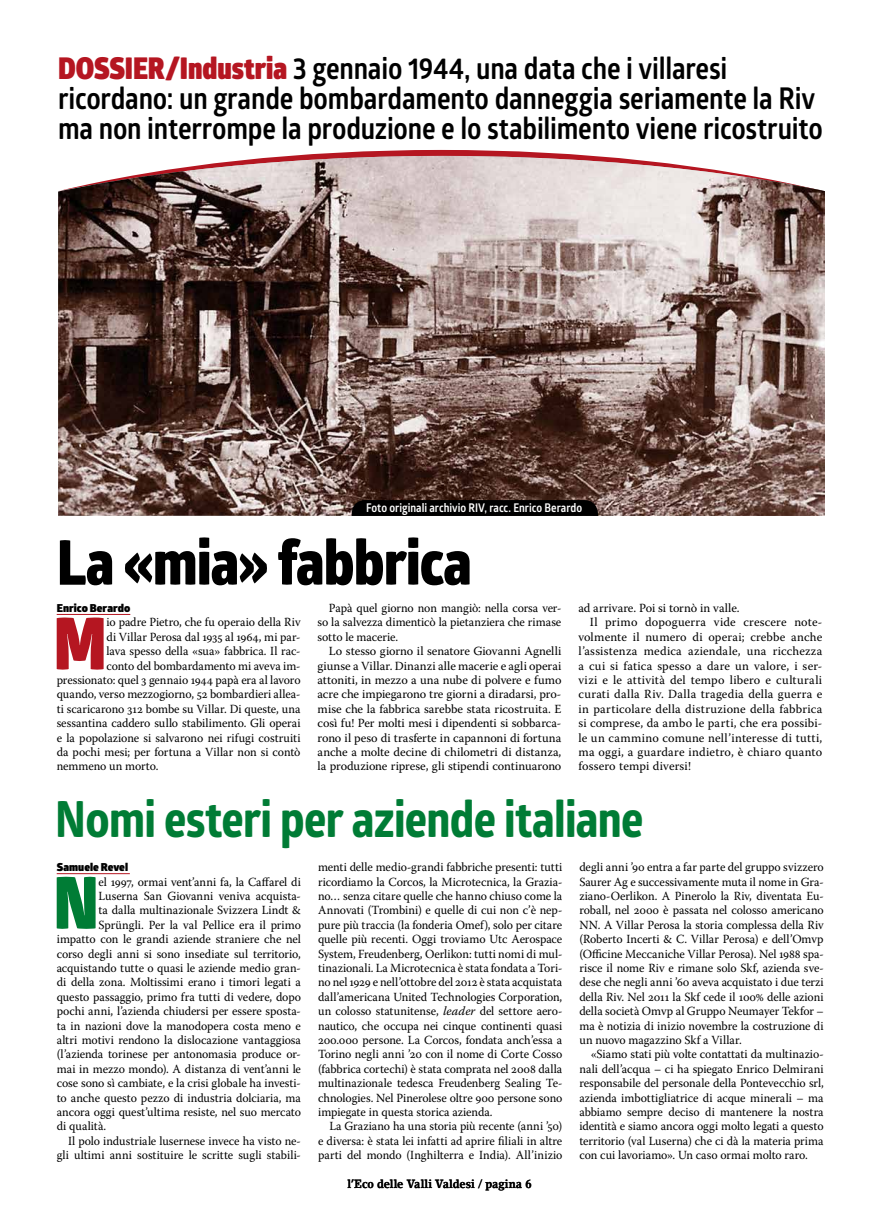
<style>
.page{position:relative;width:879px;height:1219px;background:#fff}
.page>*{position:absolute;margin:0;border:0;box-sizing:border-box;transform-origin:0 0}
.t1{font:900 72.4px "Glober";color:#b51621;scale:.88 1}
.t2{font:900 72.4px "Glober";color:#007c35;scale:.88 1}
.t3{font:800 62px "Glober";letter-spacing:-.015em;color:#000;scale:.88 1}
.t4{font:700 50px "Globerx";letter-spacing:-.015em;color:#007c35;scale:.88 1}
.t5{font:700 30px/30px "Glober";letter-spacing:-.01em;color:#000;scale:.88 1}
.t6{font:12.4px/14.4px "Warnock Pro";color:#000;text-align:justify;scale:.96 1}
.t7{font:12.4px/14.4px "Warnock Pro";color:#000;text-align:justify}
.t8{font:12.4px "Warnock Pro";letter-spacing:.02em;color:#000}
.t9{font:12.4px "Warnock Pro";letter-spacing:.025em;color:#000}
.t10{font:700 12px "Glober";color:#fff;scale:.88 1}
.t11{font:700 12px "Lino Letter Std";letter-spacing:-.005em;color:#000;scale:.88 1}
.t12{font:900 11px "Glober";letter-spacing:.005em;color:#000}
.s1{font-weight:900;color:#b51621}
.s2{font-style:italic}
</style>
<div class="page">
<svg style="left:289px;top:150px;width:304px;height:6px"></svg>
<hr style="left:57px;top:614px;width:73px;height:1px;background:#b51621">
<hr style="left:57px;top:873px;width:73px;height:1px;background:#b51621">
<img style="left:58px;top:156px;width:767px;height:360px">
<div style="left:350px;top:500px;width:249px;height:16px;background:#000"></div>
<h3 class="t5" style="left:58px;top:53px;width:870px"><span class="s1">DOSSIER/Industria</span> 3 gennaio 1944, una data che i villaresi ricordano: un grande bombardamento danneggia seriamente la Riv ma non interrompe la produzione e lo stabilimento viene ricostruito</h3>
<p class="t10" style="left:366px;top:499px;width:247px">Foto originali archivio RIV, racc. Enrico Berardo</p>
<h2 class="t3" style="left:57px;top:516px;width:473px">La «mia» fabbrica</h2>
<p class="t12" style="left:57px;top:600px;width:75px">Enrico Berardo</p>
<h1 class="t1" style="left:54px;top:588px;width:61px">M</h1>
<p class="t6" style="left:107px;top:615px;width:204px">io padre Pietro, che fu operaio della Riv</p>
<p class="t6" style="left:107px;top:629px;width:204px">di Villar Perosa dal 1935 al 1964, mi par-</p>
<p class="t6" style="left:107px;top:644px;width:204px">lava spesso della «sua» fabbrica. Il rac-</p>
<p class="t6" style="left:107px;top:658px;width:204px">conto del bombardamento mi aveva im-</p>
<p class="t6" style="left:57px;top:673px;width:255px">pressionato: quel 3 gennaio 1944 papà era al lavoro</p>
<p class="t6" style="left:57px;top:687px;width:255px">quando, verso mezzogiorno, 52 bombardieri allea-</p>
<p class="t6" style="left:57px;top:701px;width:255px">ti scaricarono 312 bombe su Villar. Di queste, una</p>
<p class="t6" style="left:57px;top:716px;width:255px">sessantina caddero sullo stabilimento. Gli operai</p>
<p class="t6" style="left:57px;top:730px;width:255px">e la popolazione si salvarono nei rifugi costruiti</p>
<p class="t6" style="left:57px;top:745px;width:255px">da pochi mesi; per fortuna a Villar non si contò</p>
<p class="t6" style="left:57px;top:759px;width:108px">nemmeno un morto.</p>
<p class="t6" style="left:317px;top:601px;width:255px;text-indent:11px">Papà quel giorno non mangiò: nella corsa ver&shy;so la salvezza dimenticò la pietanziera che rimase sotto le macerie.</p>
<p class="t7" style="left:317px;top:644px;width:245px;text-indent:11px">Lo stesso giorno il senatore Giovanni Agnelli giunse a Villar. Dinanzi alle macerie e agli operai attoniti, in mezzo a una nube di polvere e fumo acre che impiegarono tre giorni a diradarsi, pro&shy;mise che la fabbrica sarebbe stata ricostruita. E così fu! Per molti mesi i dipendenti si sobbarca&shy;rono il peso di trasferte in capannoni di fortuna anche a molte decine di chilometri di distanza, la produzione riprese, gli stipendi continuarono</p>
<p class="t7" style="left:578px;top:601px;width:163px">ad arrivare. Poi si tornò in valle.</p>
<p class="t7" style="left:590px;top:615px;width:234px">Il primo dopoguerra vide crescere note-</p>
<p class="t7" style="left:578px;top:629px;width:245px">volmente il numero di operai; crebbe anche</p>
<p class="t8" style="left:578px;top:644px;width:245px">l’assistenza medica aziendale, una ricchezza</p>
<p class="t8" style="left:578px;top:658px;width:245px">a cui si fatica spesso a dare un valore, i ser-</p>
<p class="t8" style="left:578px;top:672px;width:245px">vizi e le attività del tempo libero e culturali</p>
<p class="t9" style="left:578px;top:687px;width:245px">curati dalla Riv. Dalla tragedia della guerra e</p>
<p class="t8" style="left:578px;top:701px;width:245px">in particolare della distruzione della fabbrica</p>
<p class="t7" style="left:578px;top:716px;width:245px">si comprese, da ambo le parti, che era possibi-</p>
<p class="t8" style="left:578px;top:730px;width:245px">le un cammino comune nell’interesse di tutti,</p>
<p class="t8" style="left:578px;top:744px;width:245px">ma oggi, a guardare indietro, è chiaro quanto</p>
<p class="t7" style="left:578px;top:759px;width:114px">fossero tempi diversi!</p>
<h3 class="t4" style="left:55px;top:783px;width:670px">Nomi esteri per aziende italiane</h3>
<p class="t12" style="left:57px;top:859px;width:73px">Samuele Revel</p>
<h1 class="t2" style="left:54px;top:847px;width:52px">N</h1>
<p class="t6" style="left:99px;top:874px;width:212px">el 1997, ormai vent’anni fa, la Caffarel di</p>
<p class="t6" style="left:99px;top:889px;width:212px">Luserna San Giovanni veniva acquista-</p>
<p class="t6" style="left:99px;top:903px;width:212px">ta dalla multinazionale Svizzera Lindt &amp;</p>
<p class="t6" style="left:99px;top:917px;width:212px">Sprüngli. Per la val Pellice era il primo</p>
<p class="t6" style="left:57px;top:932px;width:256px">impatto con le grandi aziende straniere che nel</p>
<p class="t6" style="left:57px;top:946px;width:256px">corso degli anni si sono insediate sul territorio,</p>
<p class="t6" style="left:57px;top:961px;width:256px">acquistando tutte o quasi le aziende medio gran-</p>
<p class="t6" style="left:57px;top:975px;width:256px">di della zona. Moltissimi erano i timori legati a</p>
<p class="t6" style="left:57px;top:989px;width:256px">questo passaggio, primo fra tutti di vedere, dopo</p>
<p class="t6" style="left:57px;top:1004px;width:256px">pochi anni, l’azienda chiudersi per essere sposta-</p>
<p class="t6" style="left:57px;top:1018px;width:256px">ta in nazioni dove la manodopera costa meno e</p>
<p class="t6" style="left:57px;top:1033px;width:256px">altri motivi rendono la dislocazione vantaggiosa</p>
<p class="t6" style="left:57px;top:1047px;width:256px">(l’azienda torinese per antonomasia produce or-</p>
<p class="t6" style="left:57px;top:1061px;width:256px">mai in mezzo mondo). A distanza di vent’anni le</p>
<p class="t6" style="left:57px;top:1076px;width:256px">cose sono sì cambiate, e la crisi globale ha investi-</p>
<p class="t6" style="left:57px;top:1090px;width:256px">to anche questo pezzo di industria dolciaria, ma</p>
<p class="t6" style="left:57px;top:1105px;width:256px">ancora oggi quest’ultima resiste, nel suo mercato</p>
<p class="t6" style="left:57px;top:1119px;width:53px">di qualità.</p>
<p class="t6" style="left:68px;top:1133px;width:244px">Il polo industriale lusernese invece ha visto ne-</p>
<p class="t6" style="left:57px;top:1148px;width:256px">gli ultimi anni sostituire le scritte sugli stabili-</p>
<p class="t6" style="left:318px;top:860px;width:256px">menti delle medio-grandi fabbriche presenti: tutti ricordiamo la Corcos, la Microtecnica, la Grazia&shy;no… senza citare quelle che hanno chiuso come la Annovati (Trombini) e quelle di cui non c’è nep&shy;pure più traccia (la fonderia Omef), solo per citare quelle più recenti. Oggi troviamo Utc Aerospace System, Freudenberg, Oerlikon: tutti nomi di mul&shy;tinazionali. La Microtecnica è stata fondata a Tori&shy;no nel 1929 e nell’ottobre del 2012 è stata acquistata dall’americana United Technologies Corporation, un colosso statunitense, <span class="s2">leader</span> del settore aero&shy;nautico, che occupa nei cinque continenti quasi 200.000 persone. La Corcos, fondata anch’essa a Torino negli anni ’20 con il nome di Corte Cosso (fabbrica cortechi) è stata comprata nel 2008 dalla multinazionale tedesca Freudenberg Sealing Te&shy;chnologies. Nel Pinerolese oltre 900 persone sono impiegate in questa storica azienda.</p>
<p class="t6" style="left:318px;top:1119px;width:256px;text-indent:11px">La Graziano ha una storia più recente (anni ’50) e diversa: è stata lei infatti ad aprire filiali in altre parti del mondo (Inghilterra e India). All’inizio</p>
<p class="t11" style="left:347px;top:1176px;width:211px">l’Eco delle Valli Valdesi / pagina 6</p>
<p class="t6" style="left:579px;top:860px;width:256px">degli anni ’90 entra a far parte del gruppo svizzero Saurer Ag e successivamente muta il nome in Gra&shy;ziano-Oerlikon. A Pinerolo la Riv, diventata Eu&shy;roball, nel 2000 è passata nel colosso americano NN. A Villar Perosa la storia complessa della Riv (Roberto Incerti &amp; C. Villar Perosa) e dell’Omvp (Officine Meccaniche Villar Perosa). Nel 1988 spa&shy;risce il nome Riv e rimane solo Skf, azienda sve&shy;dese che negli anni ’60 aveva acquistato i due terzi della Riv. Nel 2011 la Skf cede il 100% delle azioni della società Omvp al Gruppo Neumayer Tekfor – ma è notizia di inizio novembre la costruzione di un nuovo magazzino Skf a Villar.</p>
<p class="t6" style="left:579px;top:1047px;width:256px;text-indent:11px">«Siamo stati più volte contattati da multinazio&shy;nali dell’acqua – ci ha spiegato Enrico Delmirani responsabile del personale della Pontevecchio srl, azienda imbottigliatrice di acque minerali – ma abbiamo sempre deciso di mantenere la nostra identità e siamo ancora oggi molto legati a questo territorio (val Luserna) che ci dà la materia prima con cui lavoriamo». Un caso ormai molto raro.</p>
</div>
